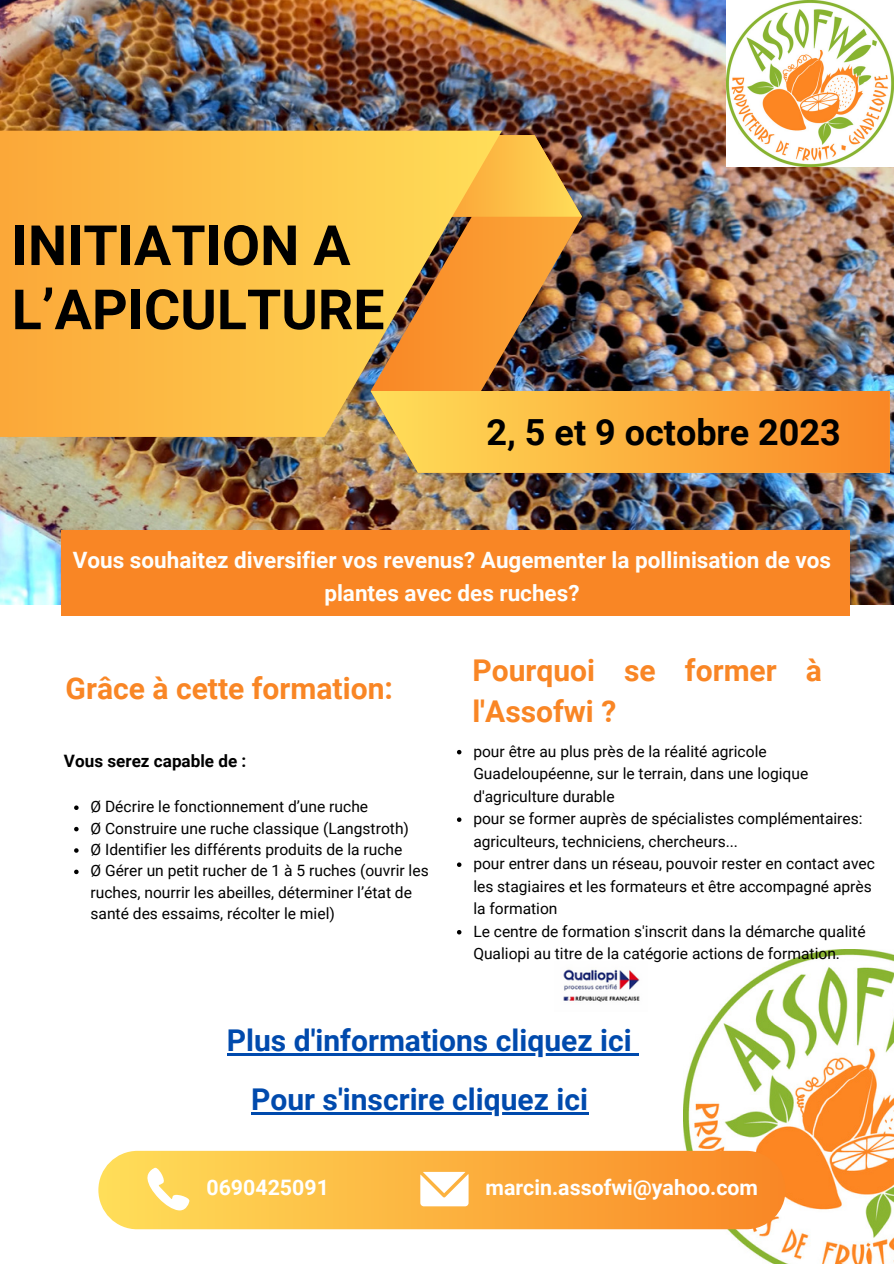
<style>
.page{position:relative;width:894px;height:1264px;background:#fff}
.page>*{position:absolute;margin:0;border:0;box-sizing:border-box;transform-origin:0 0}
.t1{font:700 55.5px/64.2px "Roboto";color:#000}
.t2{font:700 36px "Roboto";color:#000}
.t3{font:700 30px "Roboto";color:#004aad}
.t4{font:700 30px/41.7px "Roboto";color:#f98625}
.t5{font:700 22.5px/32.7px "Roboto";color:#fefefc;text-align:center}
.t6{font:700 21.3px "Roboto";color:#fff}
.t7{font:700 17.1px "Roboto";color:#000}
.t8{font:15.6px/22.5px "Roboto";color:#000}
</style>
<div class="page">
<img style="left:0;top:0;width:893px;height:604px">
<img style="left:501px;top:135px;width:388px;height:256px">
<svg style="left:370px;top:391px;width:519px;height:81px;background:#f8aa3c"></svg>
<img style="left:501px;top:135px;width:81px;height:82px">
<svg style="left:0;top:131px;width:501px;height:306px;background:#f6b744"></svg>
<img style="left:683px;top:949px;width:210px;height:314px">
<div style="left:98px;top:1150px;width:687px;height:79px;background:linear-gradient(to right,#ffdf5a,#f98725);border-radius:39px"></div>
<svg style="left:420px;top:1171px;width:48px;height:35px"></svg>
<svg style="left:147px;top:1167px;width:42px;height:43px"></svg>
<img style="left:726px;top:0;width:167px;height:166px">
<div style="left:61px;top:530px;width:788px;height:85px;background:#f98625"></div>
<img style="left:563px;top:969px;width:77px;height:33px">
<svg style="left:457px;top:750px;width:4px;height:4px"></svg>
<svg style="left:457px;top:817px;width:4px;height:5px"></svg>
<svg style="left:457px;top:862px;width:4px;height:5px"></svg>
<svg style="left:457px;top:930px;width:4px;height:4px"></svg>
<svg style="left:74px;top:805px;width:5px;height:5px"></svg>
<svg style="left:74px;top:826px;width:5px;height:5px"></svg>
<svg style="left:74px;top:848px;width:5px;height:4px"></svg>
<svg style="left:74px;top:869px;width:5px;height:5px"></svg>
<hr style="left:227px;top:1053px;width:404px;height:2px;background:#004aad">
<svg style="left:631px;top:1053px;width:8px;height:2px"></svg>
<hr style="left:251px;top:1112px;width:337px;height:2px;background:#004aad">
<p class="t1" style="left:12px;top:214px;width:374px">INITIATION A<br>L’APICULTURE</p>
<p class="t2" style="left:486px;top:412px;width:355px">2, 5 et 9 octobre 2023</p>
<p class="t5" style="left:73px;top:544px;width:759px">Vous souhaitez diversifier vos revenus? Augementer la pollinisation de vos plantes avec des ruches?</p>
<p class="t4" style="left:66px;top:667px;width:329px">Grâce à cette formation:</p>
<p class="t7" style="left:64px;top:751px;width:184px">Vous serez capable de :</p>
<p class="t8" style="left:90px;top:795px;width:279px">Ø Décrire le fonctionnement d’une ruche</p>
<p class="t8" style="left:90px;top:817px;width:320px">Ø Construire une ruche classique (Langstroth)</p>
<p class="t8" style="left:90px;top:838px;width:313px">Ø Identifier les différents produits de la ruche</p>
<p class="t8" style="left:90px;top:860px;width:339px;line-height:21.3px">Ø Gérer un petit rucher de 1 à 5 ruches (ouvrir les ruches, nourrir les abeilles, déterminer l’état de santé des essaims, récolter le miel)</p>
<p class="t4" style="left:472px;top:649px;width:351px">Pourquoi se former à l'Assofwi ?</p>
<p class="t8" style="left:473px;top:740px;width:336px">pour être au plus près de la réalité agricole<br>Guadeloupéenne, sur le terrain, dans une logique d'agriculture durable</p>
<p class="t8" style="left:473px;top:807px;width:391px">pour se former auprès de spécialistes complémentaires: agriculteurs, techniciens, chercheurs...</p>
<p class="t8" style="left:473px;top:852px;width:403px">pour entrer dans un réseau, pouvoir rester en contact avec les stagiaires et les formateurs et être accompagné après la formation</p>
<p class="t8" style="left:473px;top:920px;width:393px">Le centre de formation s'inscrit dans la démarche qualité<br>Qualiopi au titre de la catégorie actions de formation.</p>
<p class="t3" style="left:227px;top:1023px;width:406px">Plus d'informations cliquez ici</p>
<p class="t3" style="left:251px;top:1082px;width:338px">Pour s'inscrire cliquez ici</p>
<p class="t6" style="left:206px;top:1174px;width:124px">0690425091</p>
<p class="t6" style="left:485px;top:1174px;width:274px">marcin.assofwi@yahoo.com</p>
</div>
